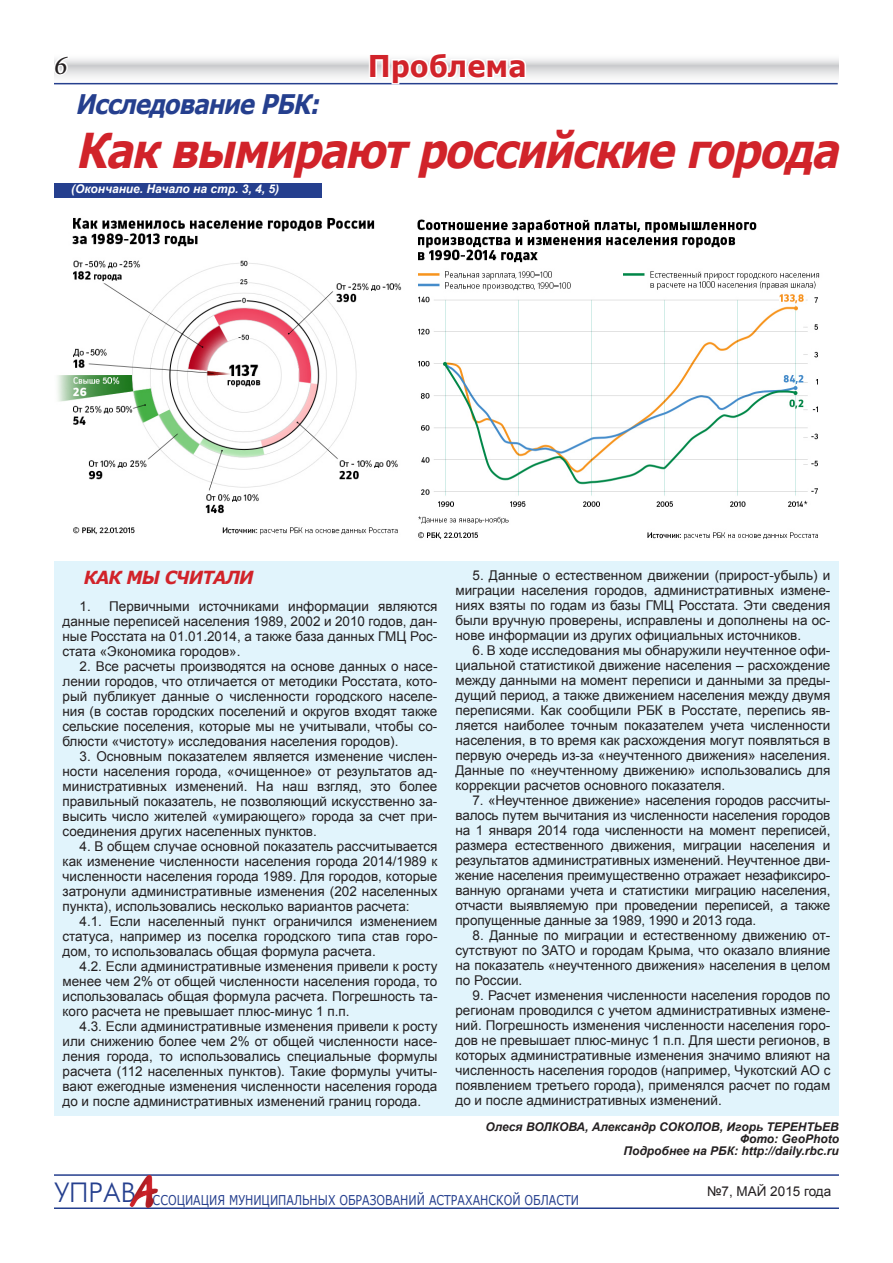
<style>
.page{position:relative;width:893px;height:1263px;background:#fff}
.page>*{position:absolute;margin:0;border:0;box-sizing:border-box;transform-origin:0 0}
.t1{font:italic 700 48px "Verdana";color:#d1232a;scale:.86 1}
.t2{font:44.7px "Tagir CTT";color:#d1232a}
.t3{font:700 30px "Verdana";color:#d1232a;scale:.91 1}
.t4{font:italic 700 27px "Verdana";color:#253f8e;scale:.86 1}
.t5{font:italic 500 27px "Minion Pro";color:#231f20}
.t6{font:italic 700 18px "Verdana";letter-spacing:-.05em;color:#d1232a;scale:.95 1}
.t7{font:13.5px/15px "Arial";color:#231f20;text-align:justify}
.t8{font:13.5px "Verdana";color:#253f8e;scale:.82 1}
.t9{font:italic 700 12px/12px "Arial";color:#231f20;text-align:right}
.t10{font:italic 700 12px "Arial";color:#fff}
</style>
<div class="page">
<hr style="left:54px;top:1174px;width:785px;height:2px;background:#253f8e">
<svg style="left:54px;top:59px;width:785px;height:26px"></svg>
<svg style="left:54px;top:59px;width:17px;height:18px"></svg>
<hr style="left:54px;top:1207px;width:785px;height:2px;background:#253f8e">
<div style="left:121px;top:1164px;width:59px;height:62px;background:#231f20;opacity:.5"></div>
<div style="left:54px;top:561px;width:785px;height:555px;background:#e1f4fc"></div>
<svg style="left:367px;top:59px;width:161px;height:26px"></svg>
<div style="left:54px;top:183px;width:268px;height:15px;background:#253f8e"></div>
<img style="left:417px;top:219px;width:403px;height:321px">
<img style="left:57px;top:217px;width:345px;height:318px">
<h3 class="t5" style="left:54px;top:46px;width:14px">6</h3>
<h3 class="t3" style="left:368px;top:47px;width:176px">Проблема</h3>
<h3 class="t4" style="left:75px;top:87px;width:293px">ИсследованиеРБК:</h3>
<h1 class="t1" style="left:75px;top:120px;width:903px">Каквымираютроссийскиегорода</h1>
<p class="t10" style="left:71px;top:181px;width:209px">(Окончание. Начало на стр. 3, 4, 5)</p>
<h3 class="t6" style="left:84px;top:566px;width:180px">Как мы считали</h3>
<p class="t7" style="left:63px;top:599px;width:376px;text-indent:17px">1. Первичными источниками информации являются данные переписей населения 1989, 2002 и 2010 годов, дан&shy;ные Росстата на 01.01.2014, а также база данных ГМЦ Рос&shy;стата «Экономика городов».</p>
<p class="t7" style="left:63px;top:659px;width:376px;text-indent:17px">2. Все расчеты производятся на основе данных о насе&shy;лении городов, что отличается от методики Росстата, кото&shy;рый публикует данные о численности городского населе&shy;ния (в состав городских поселений и округов входят также сельские поселения, которые мы не учитывали, чтобы со&shy;блюсти «чистоту» исследования населения городов).</p>
<p class="t7" style="left:63px;top:749px;width:376px;text-indent:17px">3. Основным показателем является изменение числен&shy;ности населения города, «очищенное» от результатов ад&shy;министративных изменений. На наш взгляд, это более правильный показатель, не позволяющий искусственно за&shy;высить число жителей «умирающего» города за счет при&shy;соединения других населенных пунктов.</p>
<p class="t7" style="left:63px;top:839px;width:376px;text-indent:17px">4. В общем случае основной показатель рассчитывается как изменение численности населения города 2014/1989 к численности населения города 1989. Для городов, которые затронули административные изменения (202 населенных пункта), использовались несколько вариантов расчета:</p>
<p class="t7" style="left:63px;top:914px;width:376px;text-indent:17px">4.1. Если населенный пункт ограничился изменением статуса, например из поселка городского типа став горо&shy;дом, то использовалась общая формула расчета.</p>
<p class="t7" style="left:63px;top:959px;width:376px;text-indent:17px">4.2. Если административные изменения привели к росту менее чем 2% от общей численности населения города, то использовалась общая формула расчета. Погрешность та&shy;кого расчета не превышает плюс-минус 1 п.п.</p>
<p class="t7" style="left:63px;top:1019px;width:376px;text-indent:17px">4.3. Если административные изменения привели к росту или снижению более чем 2% от общей численности насе&shy;ления города, то использовались специальные формулы расчета (112 населенных пунктов). Такие формулы учиты&shy;вают ежегодные изменения численности населения города до и после административных изменений границ города.</p>
<p class="t7" style="left:455px;top:567px;width:376px;text-indent:17px">5. Данные о естественном движении (прирост-убыль) и миграции населения городов, административных измене&shy;ниях взяты по годам из базы ГМЦ Росстата. Эти сведения были вручную проверены, исправлены и дополнены на ос&shy;нове информации из других официальных источников.</p>
<p class="t7" style="left:455px;top:642px;width:376px;text-indent:17px">6. В ходе исследования мы обнаружили неучтенное офи&shy;циальной статистикой движение населения – расхождение между данными на момент переписи и данными за преды&shy;дущий период, а также движением населения между двумя переписями. Как сообщили РБК в Росстате, перепись яв&shy;ляется наиболее точным показателем учета численности населения, в то время как расхождения могут появляться в первую очередь из-за «неучтенного движения» населения.<br>Данные по «неучтенному движению» использовались для коррекции расчетов основного показателя.</p>
<p class="t7" style="left:455px;top:792px;width:376px;text-indent:17px">7. «Неучтенное движение» населения городов рассчиты&shy;валось путем вычитания из численности населения городов на 1 января 2014 года численности на момент переписей, размера естественного движения, миграции населения и результатов административных изменений. Неучтенное дви&shy;жение населения преимущественно отражает незафиксиро&shy;ванную органами учета и статистики миграцию населения, отчасти выявляемую при проведении переписей, а также пропущенные данные за 1989, 1990 и 2013 года.</p>
<p class="t7" style="left:455px;top:927px;width:376px;text-indent:17px">8. Данные по миграции и естественному движению от&shy;сутствуют по ЗАТО и городам Крыма, что оказало влияние на показатель «неучтенного движения» населения в целом по России.</p>
<p class="t7" style="left:455px;top:987px;width:376px;text-indent:17px">9. Расчет изменения численности населения городов по регионам проводился с учетом административных измене&shy;ний. Погрешность изменения численности населения горо&shy;дов не превышает плюс-минус 1 п.п. Для шести регионов, в которых административные изменения значимо влияют на численность населения городов (например, Чукотский АО с появлением третьего города), применялся расчет по годам до и после административных изменений.</p>
<p class="t9" style="left:485px;top:1122px;width:355px">Олеся Волкова, Александр Соколов, Игорь Терентьев<br>Фото: GeoPhoto<br>Подробнее на РБК: http://daily.rbc.ru</p>
<h2 class="t2" style="left:130px;top:1164px;width:26px">А</h2>
<p class="t8" style="left:54px;top:1191px;width:642px"><sup>УПРАВ</sup> ссоциация муниципальных образований Астраханской области</p>
<p class="t7" style="left:707px;top:1184px;width:126px">№7, май 2015 года</p>
</div>
